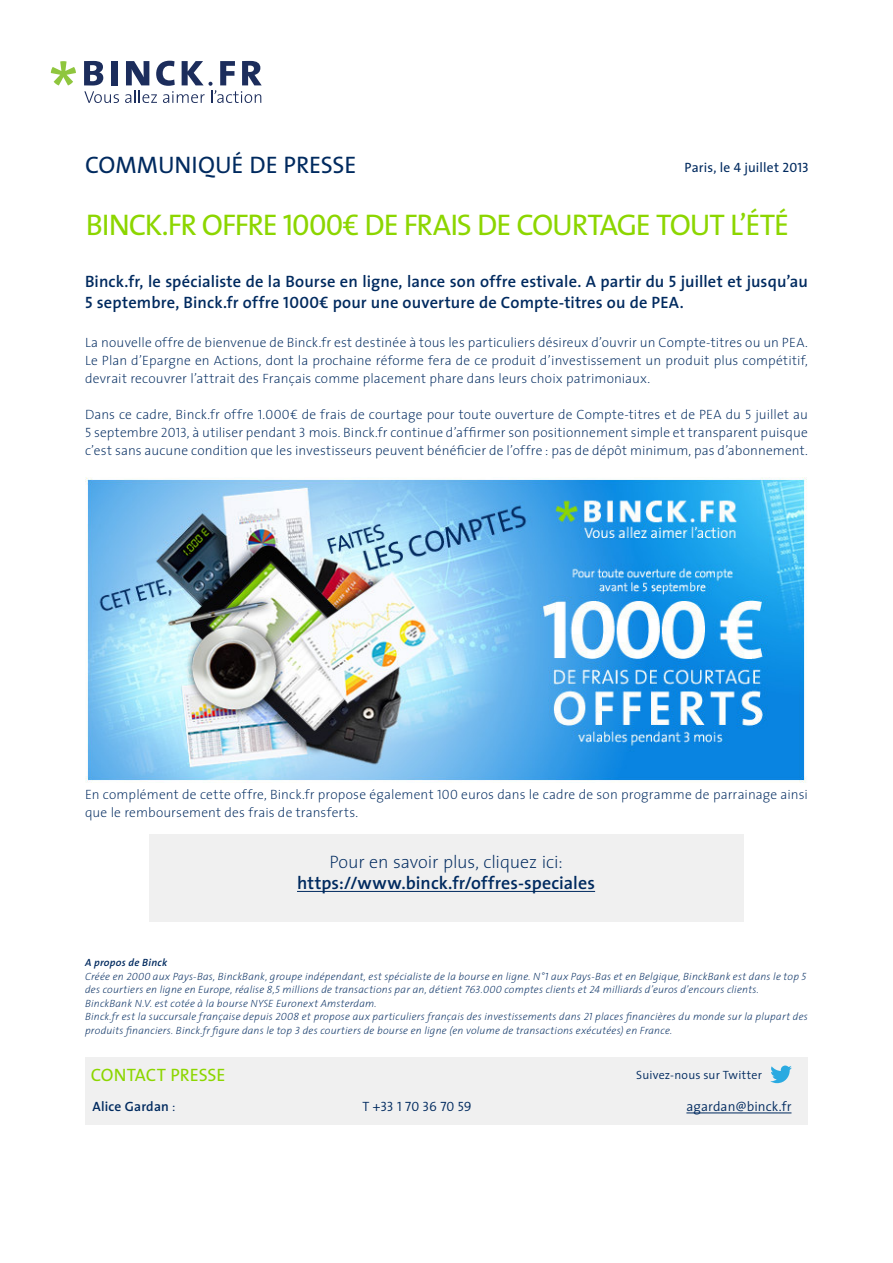
<style>
.page{position:relative;width:893px;height:1263px;background:#fff}
.page>*{position:absolute;margin:0;border:0;box-sizing:border-box;transform-origin:0 0}
.t1{font:30px "The Sans Caps";letter-spacing:-.04em;color:#8cd600}
.t2{font:24px "The Sans Caps";letter-spacing:-.005em;color:#002a5f}
.TEXT{font:600 18px "The Sans";letter-spacing:.005em;color:#002a5f}
.TEXT-2{font:200 18px "The Sans";letter-spacing:-.005em;color:#002a5f}
.t3{font:18px "The Sans";letter-spacing:-.005em;color:#8cd600}
.TEXT-3{font:600 16.5px/21px "The Sans";letter-spacing:.01em;color:#002a5f}
.TEXT-4{font:200 13.5px/18px "The Sans";letter-spacing:.01em;color:#002a5f;text-align:justify}
.TEXT-5{font:13.5px "The Sans";letter-spacing:.005em;color:#002a5f}
.t4{font:300 13.5px "The Sans";letter-spacing:.005em;color:#002a5f}
.t5{font:13.5px "The Sans Semi Light Caps";letter-spacing:-.01em;color:#002a5f}
.t6{font:600 13.5px "The Sans";letter-spacing:.015em;color:#002a5f}
.t7{font:300 12px "The Sans";letter-spacing:.015em;color:#002a5f}
.TEXT-6{font:italic 200 10.5px/13.5px "The Sans";letter-spacing:.015em;color:#002a5f}
.TEXT-7{font:italic 600 10.5px "The Sans";letter-spacing:.03em;color:#002a5f}
.s1{font-family:"The Sans Semi Bold Caps";font-weight:400}
.s2{font-family:"The Sans Extra Light Caps";font-weight:400}
.s3{font-family:"The Sans Caps"}
.s4{font-weight:300}
.s5{font-family:"The Sans";font-weight:300}
</style>
<div class="page">
<svg style="left:51px;top:61px;width:25px;height:24px"></svg>
<svg style="left:84px;top:61px;width:35px;height:42px"></svg>
<svg style="left:125px;top:61px;width:137px;height:42px"></svg>
<div style="left:85px;top:1057px;width:723px;height:68px;background:#f0f0f0"></div>
<hr style="left:686px;top:1113px;width:105px;height:1px;background:#002a5f">
<svg style="left:770px;top:1065px;width:22px;height:18px"></svg>
<img style="left:85px;top:477px;width:722px;height:306px">
<div style="left:149px;top:834px;width:594px;height:87px;background:#f0f0f0"></div>
<hr style="left:297px;top:891px;width:298px;height:1px;background:#002a5f">
<h2 class="t2" style="left:85px;top:145px;width:273px">COMMUNIQUÉ DE PRESSE</h2>
<p class="t1" style="left:86px;top:200px;width:705px">BINCK.FR OFFRE 1000€ DE FRAIS DE COURTAGE TOUT L’ÉTÉ</p>
<p class="TEXT-3" style="left:85px;top:271px;width:724px">Binck.fr, le spécialiste de la Bourse en ligne, lance son offre estivale. A partir du <span class="s1">5</span> juillet et jusqu’au<br><span class="s1">5</span> septembre, Binck.fr offre <span class="s1">1000</span>€ pour une ouverture de Compte-titres ou de PEA.</p>
<p class="TEXT-4" style="left:85px;top:333px;width:724px">La nouvelle offre de bienvenue de Binck.fr est destinée à tous les particuliers désireux d’ouvrir un Compte-titres ou un PEA.<br>Le Plan d’Epargne en Actions, dont la prochaine réforme fera de ce produit d’investissement un produit plus compétitif, devrait recouvrer l’attrait des Français comme placement phare dans leurs choix patrimoniaux.</p>
<p class="TEXT-4" style="left:85px;top:405px;width:724px">Dans ce cadre, Binck.fr offre <span class="s2">1.000</span>€ de frais de courtage pour toute ouverture de Compte-titres et de PEA du <span class="s2">5</span> juillet au <span class="s2">5</span> septembre <span class="s2">2013</span>, à utiliser pendant <span class="s2">3</span> mois. Binck.fr continue d’affirmer son positionnement simple et transparent puisque c’est sans aucune condition que les investisseurs peuvent bénéficier de l’offre : pas de dépôt minimum, pas d’abonnement.</p>
<p class="TEXT-5" style="left:684px;top:156px;width:126px">Paris, le <span class="s3">4</span> juillet <span class="s3">2013</span></p>
<p class="TEXT-4" style="left:85px;top:785px;width:724px">En complément de cette offre, Binck.fr propose également <span class="s2">100</span> euros dans le cadre de son programme de parrainage ainsi que le remboursement des frais de transferts.</p>
<p class="TEXT-2" style="left:329px;top:847px;width:235px">Pour en savoir plus, cliquez ici:</p>
<p class="TEXT" style="left:297px;top:867px;width:300px">https://www.binck.fr/offres-speciales</p>
<p class="TEXT-7" style="left:85px;top:954px;width:84px">A propos de Binck</p>
<p class="TEXT-6" style="left:85px;top:969px;width:723px">Créée en <span class="s2">2000</span> aux Pays-Bas, BinckBank, groupe indépendant, est spécialiste de la bourse en ligne. N°<span class="s2">1</span> aux Pays-Bas et en Belgique, BinckBank est dans le top <span class="s2">5</span></p>
<p class="TEXT-6" style="left:85px;top:983px;width:675px">des courtiers en ligne en Europe, réalise <span class="s2">8,5</span> millions de transactions par an, détient <span class="s2">763.000</span> comptes clients et <span class="s2">24</span> milliards d’euros d’encours clients.</p>
<p class="TEXT-6" style="left:85px;top:996px;width:293px">BinckBank N.V. est cotée à la bourse NYSE Euronext Amsterdam.</p>
<p class="TEXT-6" style="left:85px;top:1010px;width:724px">Binck.fr est la succursale française depuis <span class="s2">2008</span> et propose aux particuliers français des investissements dans <span class="s2">21</span> places financières du monde sur la plupart des produits financiers. Binck.fr figure dans le top <span class="s2">3</span> des courtiers de bourse en ligne (en volume de transactions exécutées) en France.</p>
<p class="t3" style="left:91px;top:1060px;width:136px">CONTACT PRESSE</p>
<p class="t6" style="left:92px;top:1095px;width:85px">Alice Gardan <span class="s4">:</span></p>
<p class="t5" style="left:362px;top:1095px;width:111px"><span class="s5">T +</span>33 1 70 36 70 59</p>
<p class="t4" style="left:686px;top:1095px;width:107px">agardan@binck.fr</p>
<p class="t7" style="left:636px;top:1065px;width:127px">Suivez-nous sur Twitter</p>
</div>
